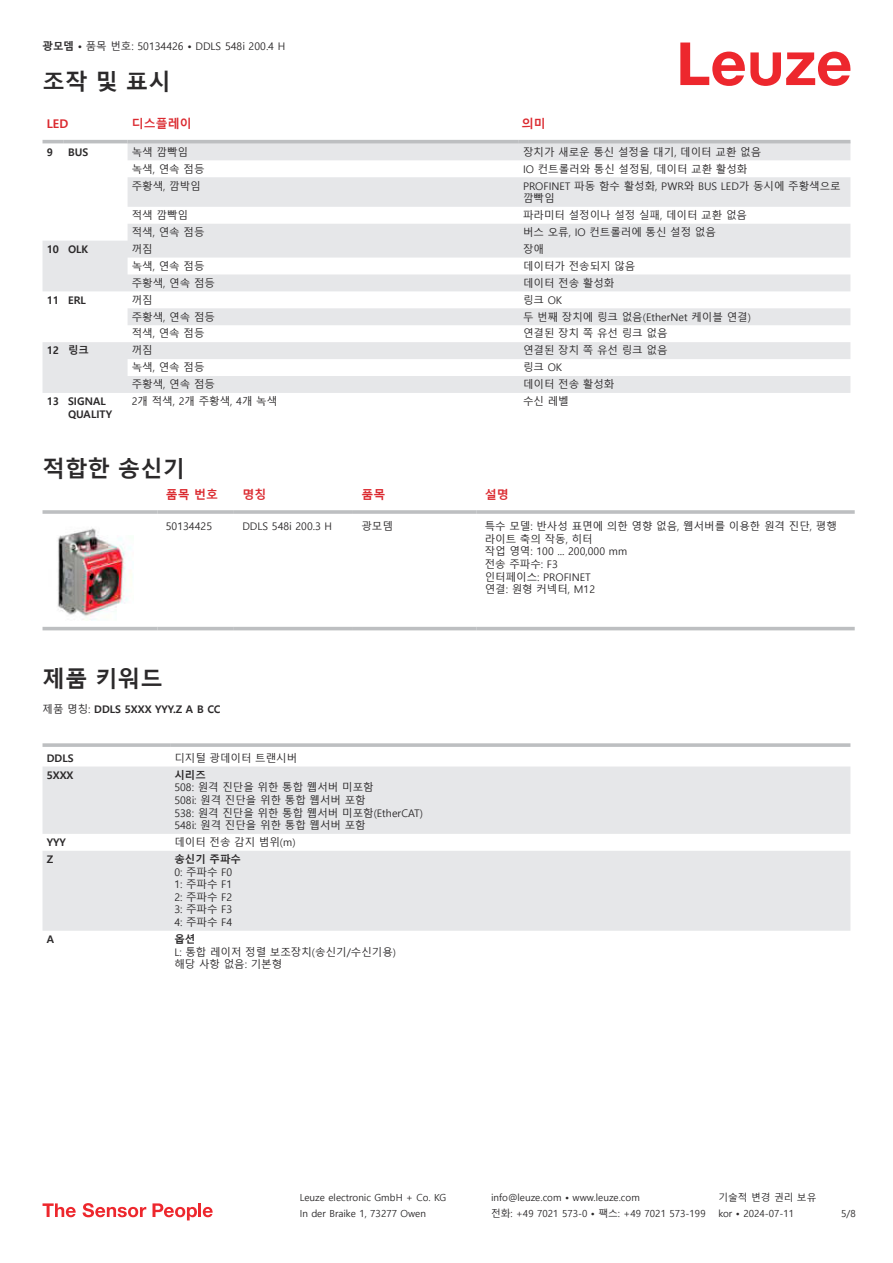
<style>
.page{position:relative;width:893px;height:1263px;background:#fff}
.page>*{position:absolute;margin:0;border:0;box-sizing:border-box;transform-origin:0 0}
.t1{font:700 22.5px "Malgun Gothic";color:#2b292a}
.t2{font:700 12px "Malgun Gothic";color:#db2a30}
.t3{font:10.5px/12.6px "Malgun Gothic";color:#2b292a}
.t4{font:700 10.5px/12.6px "Malgun Gothic";color:#2b292a}
.t5{font:9.75px "Malgun Gothic";color:#2b292a}
.s1{font-weight:700}
.s2{font-weight:400}
</style>
<div class="page">
<svg style="left:680px;top:43px;width:170px;height:43px"></svg>
<svg style="left:43px;top:143px;width:807px;height:250px;fill:#e6e7e9"></svg>
<hr style="left:43px;top:140px;width:21px;height:3px;background:#bdbfc1">
<hr style="left:64px;top:140px;width:64px;height:3px;background:#bdbfc1">
<hr style="left:128px;top:140px;width:391px;height:3px;background:#bdbfc1">
<hr style="left:519px;top:140px;width:331px;height:3px;background:#bdbfc1">
<svg style="left:43px;top:626px;width:812px;height:5px;fill:#efeff0"></svg>
<hr style="left:43px;top:510px;width:114px;height:4px;background:#c3c5c7">
<svg style="left:157px;top:510px;width:77px;height:4px"></svg>
<hr style="left:234px;top:510px;width:119px;height:4px;background:#c4c6c7">
<hr style="left:353px;top:510px;width:123px;height:4px;background:#c3c5c7">
<svg style="left:476px;top:510px;width:379px;height:4px;background:#c3c5c7"></svg>
<hr style="left:43px;top:627px;width:114px;height:3px;background:#bdbfc1">
<hr style="left:157px;top:627px;width:77px;height:3px;background:#bdbfc1">
<hr style="left:234px;top:627px;width:119px;height:3px;background:#bdbfc1">
<hr style="left:353px;top:627px;width:123px;height:3px;background:#bdbfc1">
<hr style="left:476px;top:627px;width:379px;height:3px;background:#bdbfc1">
<img style="left:57px;top:528px;width:75px;height:92px">
<svg style="left:43px;top:766px;width:807px;height:165px;background:#e8e9eb"></svg>
<svg style="left:43px;top:743px;width:127px;height:4px"></svg>
<svg style="left:170px;top:743px;width:680px;height:4px;background:#c3c5c7"></svg>
<svg style="left:43px;top:1203px;width:33px;height:14px"></svg>
<svg style="left:83px;top:1203px;width:63px;height:14px"></svg>
<svg style="left:153px;top:1203px;width:44px;height:17px"></svg>
<hr style="left:198px;top:1203px;width:3px;height:14px;background:#ed272d">
<svg style="left:203px;top:1207px;width:10px;height:10px"></svg>
<p class="t3" style="left:43px;top:40px;width:244px"><span class="s1">광모뎀 •</span> 품목 번호: 50134426 <span class="s1">•</span> DDLS 548i 200.4 H</p>
<h1 class="t1" style="left:43px;top:69px;width:130px">조작 및 표시</h1>
<p class="t2" style="left:47px;top:116px;width:23px">LED</p>
<p class="t2" style="left:132px;top:116px;width:62px">디스플레이</p>
<p class="t2" style="left:522px;top:116px;width:25px">의미</p>
<p class="t4" style="left:47px;top:146px;width:8px">9</p>
<p class="t4" style="left:68px;top:146px;width:22px">BUS</p>
<p class="t3" style="left:132px;top:146px;width:58px">녹색 깜빡임</p>
<p class="t3" style="left:523px;top:146px;width:240px">장치가 새로운 통신 설정을 대기, 데이터 교환 없음</p>
<p class="t3" style="left:132px;top:163px;width:74px">녹색, 연속 점등</p>
<p class="t3" style="left:523px;top:163px;width:226px">IO 컨트롤러와 통신 설정됨, 데이터 교환 활성화</p>
<p class="t3" style="left:132px;top:180px;width:70px">주황색, 깜박임</p>
<p class="t3" style="left:523px;top:180px;width:319px">PROFINET 파동 함수 활성화, PWR와 BUS LED가 동시에 주황색으로 깜빡임</p>
<p class="t3" style="left:132px;top:209px;width:58px">적색 깜빡임</p>
<p class="t3" style="left:523px;top:209px;width:225px">파라미터 설정이나 설정 실패, 데이터 교환 없음</p>
<p class="t3" style="left:132px;top:226px;width:74px">적색, 연속 점등</p>
<p class="t3" style="left:523px;top:226px;width:194px">버스 오류, IO 컨트롤러에 통신 설정 없음</p>
<p class="t4" style="left:47px;top:243px;width:43px">10 OLK</p>
<p class="t3" style="left:132px;top:243px;width:22px">꺼짐</p>
<p class="t3" style="left:523px;top:243px;width:22px">장애</p>
<p class="t3" style="left:132px;top:260px;width:74px">녹색, 연속 점등</p>
<p class="t3" style="left:523px;top:260px;width:114px">데이터가 전송되지 않음</p>
<p class="t3" style="left:132px;top:277px;width:85px">주황색, 연속 점등</p>
<p class="t3" style="left:523px;top:277px;width:93px">데이터 전송 활성화</p>
<p class="t4" style="left:47px;top:294px;width:41px">11 ERL</p>
<p class="t3" style="left:132px;top:294px;width:22px">꺼짐</p>
<p class="t3" style="left:523px;top:294px;width:41px">링크 OK</p>
<p class="t3" style="left:132px;top:311px;width:85px">주황색, 연속 점등</p>
<p class="t3" style="left:523px;top:311px;width:229px">두 번째 장치에 링크 없음(EtherNet 케이블 연결)</p>
<p class="t3" style="left:132px;top:328px;width:74px">적색, 연속 점등</p>
<p class="t3" style="left:523px;top:328px;width:146px">연결된 장치 쪽 유선 링크 없음</p>
<p class="t4" style="left:47px;top:344px;width:44px">12 링크</p>
<p class="t3" style="left:132px;top:344px;width:22px">꺼짐</p>
<p class="t3" style="left:523px;top:344px;width:146px">연결된 장치 쪽 유선 링크 없음</p>
<p class="t3" style="left:132px;top:361px;width:74px">녹색, 연속 점등</p>
<p class="t3" style="left:523px;top:361px;width:41px">링크 OK</p>
<p class="t3" style="left:132px;top:378px;width:85px">주황색, 연속 점등</p>
<p class="t3" style="left:523px;top:378px;width:93px">데이터 전송 활성화</p>
<p class="t4" style="left:68px;top:395px;width:46px;text-indent:-21px">13 SIGNAL<br>QUALITY</p>
<p class="t3" style="left:132px;top:395px;width:147px">2개 적색, 2개 주황색, 4개 녹색</p>
<p class="t3" style="left:523px;top:395px;width:47px">수신 레벨</p>
<h1 class="t1" style="left:43px;top:455px;width:144px">적합한 송신기</h1>
<p class="t2" style="left:166px;top:488px;width:54px">품목 번호</p>
<p class="t2" style="left:242px;top:488px;width:25px">명칭</p>
<p class="t2" style="left:361px;top:488px;width:25px">품목</p>
<p class="t2" style="left:485px;top:488px;width:25px">설명</p>
<p class="t3" style="left:166px;top:520px;width:48px">50134425</p>
<p class="t3" style="left:242px;top:520px;width:91px">DDLS 548i 200.3 H</p>
<p class="t3" style="left:361px;top:520px;width:33px">광모뎀</p>
<p class="t3" style="left:485px;top:520px;width:354px">특수 모델: 반사성 표면에 의한 영향 없음, 웹서버를 이용한 원격 진단, 평행 라이트 축의 작동, 히터<br>작업 영역: 100 ... 200,000 mm<br>전송 주파수: F3<br>인터페이스: PROFINET<br>연결: 원형 커넥터, M12</p>
<h1 class="t1" style="left:43px;top:666px;width:122px">제품 키워드</h1>
<p class="t4" style="left:43px;top:703px;width:179px"><span class="s2">제품 명칭:</span> DDLS 5XXX YYY.Z A B CC</p>
<p class="t4" style="left:47px;top:752px;width:28px">DDLS</p>
<p class="t3" style="left:174px;top:752px;width:124px">디지털 광데이터 트랜시버</p>
<p class="t4" style="left:47px;top:769px;width:28px">5XXX</p>
<p class="t4" style="left:174px;top:769px;width:33px">시리즈</p>
<p class="t3" style="left:174px;top:781px;width:250px">508: 원격 진단을 위한 통합 웹서버 미포함<br>508i: 원격 진단을 위한 통합 웹서버 포함<br>538: 원격 진단을 위한 통합 웹서버 미포함(EtherCAT)<br>548i: 원격 진단을 위한 통합 웹서버 포함</p>
<p class="t4" style="left:47px;top:836px;width:21px">YYY</p>
<p class="t3" style="left:174px;top:836px;width:123px">데이터 전송 감지 범위(m)</p>
<p class="t4" style="left:47px;top:853px;width:8px">Z</p>
<p class="t4" style="left:174px;top:853px;width:68px">송신기 주파수</p>
<p class="t3" style="left:174px;top:866px;width:60px;text-align:justify">0: 주파수 F0<br>1: 주파수 F1<br>2: 주파수 F2<br>3: 주파수 F3<br>4: 주파수 F4</p>
<p class="t4" style="left:47px;top:933px;width:9px">A</p>
<p class="t4" style="left:174px;top:933px;width:22px">옵션</p>
<p class="t3" style="left:174px;top:946px;width:223px">L: 통합 레이저 정렬 보조장치(송신기/수신기용) 해당 사항 없음: 기본형</p>
<p class="t5" style="left:300px;top:1192px;width:148px">Leuze electronic GmbH + Co. KG</p>
<p class="t5" style="left:491px;top:1192px;width:150px">info@leuze.com • www.leuze.com</p>
<p class="t5" style="left:718px;top:1192px;width:100px">기술적 변경 권리 보유</p>
<p class="t5" style="left:300px;top:1208px;width:128px">In der Braike 1, 73277 Owen</p>
<p class="t5" style="left:491px;top:1208px;width:216px">전화: +49 7021 573-0 • 팩스: +49 7021 573-199</p>
<p class="t5" style="left:718px;top:1208px;width:77px">kor • 2024-07-11</p>
<p class="t5" style="left:841px;top:1208px;width:16px">5/8</p>
</div>
